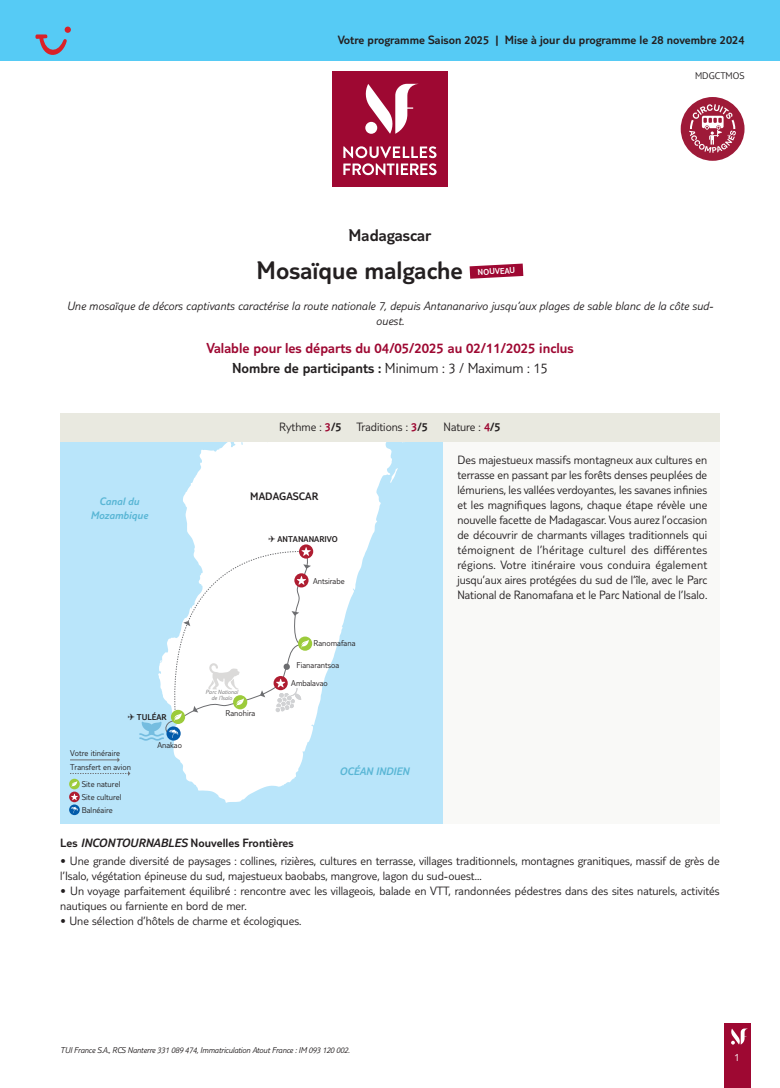
<style>
.page{position:relative;width:780px;height:1088px;background:#fff}
.page>*{position:absolute;margin:0;border:0;box-sizing:border-box;transform-origin:0 0}
.t1{font:300 26.25px "TUI Type";color:#231f20}
.t2{font:300 17.5px "TUI Type";color:#231f20}
.t3{font:300 15px/19.8px "TUI Type";color:#9e0832;text-align:center}
.t4{font:300 12.5px/15px "TUI Type";color:#231f20}
.t5{font:italic 300 12.5px/15px "TUI Type";color:#231f20;text-align:center}
.t6{font:300 12.5px "TUI Type";color:#231f20}
.t7{font:italic 300 11.25px/13.5px "TUI Type";color:#59b6d5;text-align:center}
.t8{font:300 11.25px "TUI Type";color:#231f20}
.t9{font:300 11.25px "TUI Type";color:#fff}
.t10{font:300 10px "TUI Type";color:#231f20}
.t11{font:300 8.75px/12.9px "TUI Type";color:#231f20}
.t12{font:italic 300 8.75px "TUI Type";letter-spacing:-.02em;color:#231f20}
.t13{font:300 8.75px "TUI Type";color:#231f20}
.t14{font:300 8.75px "TUI Type";color:#fff}
.t15{font:italic 300 6.25px/6.2px "TUI Type";color:#727172;text-align:center}
.s1{color:#231f20}
.s2{color:#9e0832}
.s3{font-style:inherit}
.s4{font-style:italic}
</style>
<div class="page">
<div style="left:724px;top:1023px;width:26px;height:65px;background:#9e0832"></div>
<svg style="left:731px;top:1028px;width:17px;height:16px"></svg>
<div style="left:60px;top:441px;width:659px;height:383px;background:#f9f9f7"></div>
<div style="left:0;top:0;width:780px;height:60px;background:#56cbf5"></div>
<div style="left:332px;top:72px;width:115px;height:115px;background:#9e0832"></div>
<svg style="left:343px;top:146px;width:93px;height:29px"></svg>
<svg style="left:365px;top:84px;width:52px;height:50px"></svg>
<svg style="left:469px;top:264px;width:54px;height:15px"></svg>
<div style="left:60px;top:441px;width:383px;height:383px;background:#b9e5fa"></div>
<svg style="left:158px;top:441px;width:256px;height:362px"></svg>
<svg style="left:299px;top:544px;width:14px;height:15px"></svg>
<svg style="left:139px;top:547px;width:179px;height:195px"></svg>
<div style="left:69px;top:779px;width:11px;height:10px;background:#9ccb3b;border-radius:50%"></div>
<svg style="left:69px;top:791px;width:11px;height:11px"></svg>
<svg style="left:71px;top:793px;width:7px;height:7px"></svg>
<div style="left:69px;top:804px;width:11px;height:11px;background:#015aaa;border-radius:50%"></div>
<svg style="left:71px;top:806px;width:7px;height:7px"></svg>
<hr style="left:70px;top:759px;width:48px;height:1px;background:#6c6d70">
<svg style="left:70px;top:771px;width:60px;height:16px"></svg>
<div style="left:60px;top:413px;width:659px;height:28px;background:#e9e9e0"></div>
<svg style="left:35px;top:27px;width:36px;height:28px"></svg>
<div style="left:680px;top:97px;width:64px;height:64px;background:#9e1a38;border-radius:50%"></div>
<svg style="left:689px;top:104px;width:47px;height:49px"></svg>
<p class="t6" style="left:338px;top:33px;width:408px">Votre programme Saison 2025 | Mise à jour du programme le 28 novembre 2024</p>
<p class="t10" style="left:695px;top:70px;width:51px">MDGCTMOS</p>
<h2 class="t2" style="left:348px;top:225px;width:84px">Madagascar</h2>
<h1 class="t1" style="left:256px;top:255px;width:208px">Mosaïque malgache</h1>
<p class="t14" style="left:477px;top:267px;width:39px;rotate:-3deg">NOUVEAU</p>
<p class="t5" style="left:67px;top:298px;width:648px">Une mosaïque de décors captivants caractérise la route nationale 7, depuis Antananarivo jusqu’aux plages de sable blanc de la côte sud&shy;ouest.</p>
<p class="t3" style="left:206px;top:338px;width:368px">Valable pour les départs du 04/05/2025 au 02/11/2025 inclus<br><span class="s1">Nombre de participants :</span> <span class="s1">Minimum : 3 / Maximum : 15</span></p>
<p class="t7" style="left:91px;top:494px;width:59px">Canal du<br>Mozambique</p>
<p class="t13" style="left:128px;top:712px;width:40px">✈ TULÉAR</p>
<p class="t11" style="left:70px;top:746px;width:62px;line-height:13.6px">Votre itinéraire<br>Transfert en avion</p>
<p class="t11" style="left:82px;top:777px;width:41px">Site naturel<br>Site culturel<br>Balnéaire</p>
<p class="t11" style="left:157px;top:738px;width:26px">Anakao</p>
<p class="t4" style="left:279px;top:419px;width:150px">Rythme : <span class="s2">3</span><span class="s3">/5</span> Traditions : <span class="s2">3</span><span class="s3">/5</span></p>
<p class="t4" style="left:443px;top:419px;width:59px">Nature : <span class="s2">4</span><span class="s3">/5</span></p>
<p class="t8" style="left:250px;top:489px;width:70px">MADAGASCAR</p>
<p class="t13" style="left:268px;top:534px;width:71px">✈ ANTANANARIVO</p>
<p class="t11" style="left:313px;top:574px;width:33px">Antsirabe</p>
<p class="t11" style="left:313px;top:637px;width:43px">Ranomafana</p>
<p class="t11" style="left:296px;top:658px;width:44px">Fianarantsoa</p>
<p class="t15" style="left:205px;top:689px;width:34px">Parc National de l’Isalo</p>
<p class="t11" style="left:225px;top:707px;width:31px">Ranohira</p>
<p class="t11" style="left:291px;top:677px;width:38px">Ambalavao</p>
<p class="t7" style="left:339px;top:765px;width:71px">OCÉAN INDIEN</p>
<p class="t4" style="left:457px;top:452px;width:251px;text-align:justify">Des majestueux massifs montagneux aux cultures en terrasse en passant par les forêts denses peuplées de lémuriens, les vallées verdoyantes, les savanes infinies et les magnifiques lagons, chaque étape révèle une nouvelle facette de Madagascar. Vous aurez l’occasion de découvrir de charmants villages traditionnels qui témoignent de l’héritage culturel des différentes régions. Votre itinéraire vous conduira également jusqu’aux aires protégées du sud de l’île, avec le Parc National de Ranomafana et le Parc National de l’Isalo.</p>
<p class="t6" style="left:60px;top:835px;width:235px">Les <span class="s4">INCONTOURNABLES</span> Nouvelles Frontières</p>
<p class="t4" style="left:60px;top:853px;width:661px">• Une grande diversité de paysages : collines, rizières, cultures en terrasse, villages traditionnels, montagnes granitiques, massif de grès de l’Isalo, végétation épineuse du sud, majestueux baobabs, mangrove, lagon du sud-ouest...</p>
<p class="t4" style="left:60px;top:883px;width:660px">• Un voyage parfaitement équilibré : rencontre avec les villageois, balade en VTT, randonnées pédestres dans des sites naturels, activités nautiques ou farniente en bord de mer.</p>
<p class="t4" style="left:60px;top:913px;width:243px">• Une sélection d’hôtels de charme et écologiques.</p>
<p class="t12" style="left:60px;top:1045px;width:291px">TUI France S.A., RCS Nanterre 331 089 474, Immatriculation Atout France : IM 093 120 002.</p>
<p class="t9" style="left:734px;top:1050px;width:7px">1</p>
</div>
